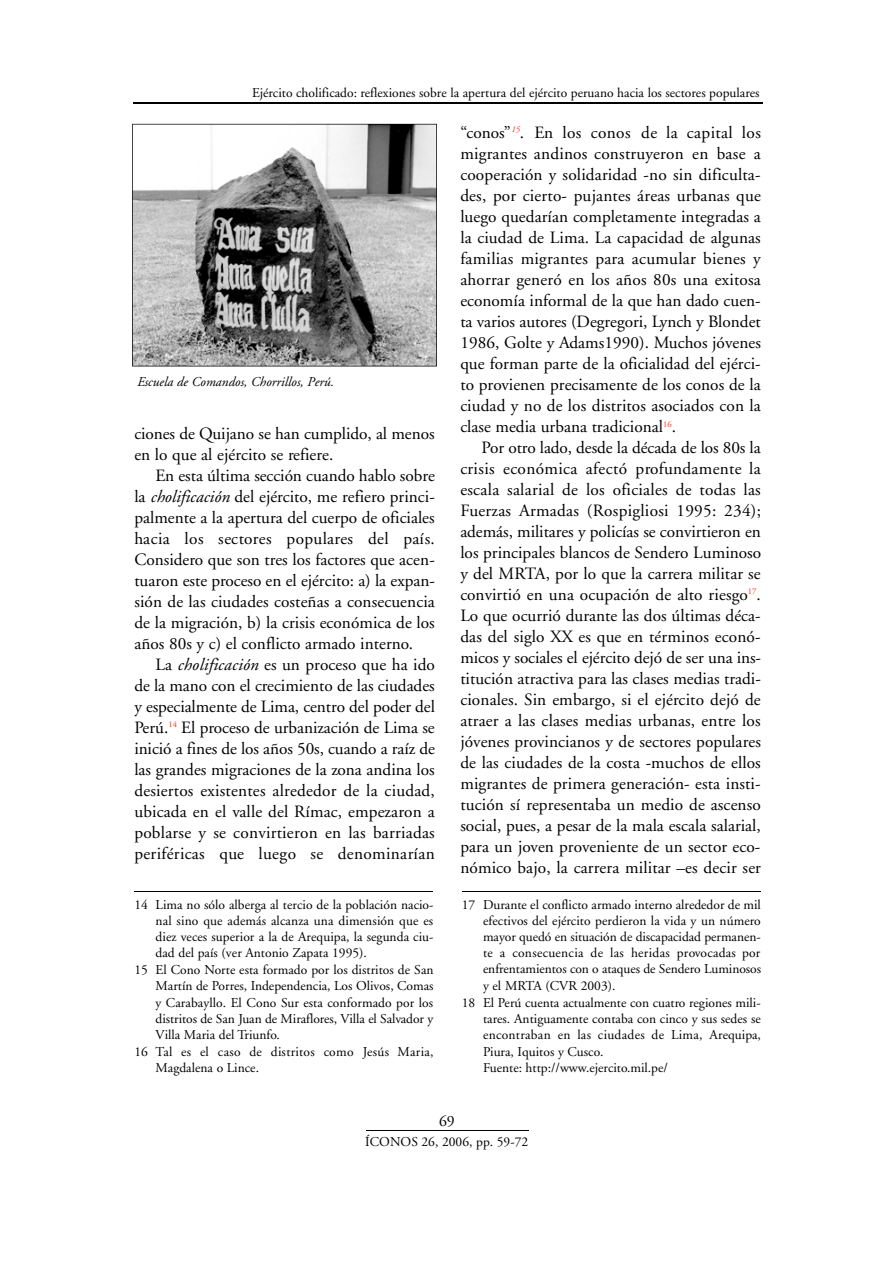
<style>
.page{position:relative;width:893px;height:1263px;background:#fff}
.page>*{position:absolute;margin:0;border:0;box-sizing:border-box;transform-origin:0 0}
.t1{font:17.25px/21px "Adobe Garamond";color:#000;text-align:justify}
.t2{font:15.75px "Adobe Garamond";color:#000}
.t3{font:13.5px "Adobe Garamond";color:#000}
.t4{font:13.5px "Adobe Garamond";letter-spacing:.02em;color:#000}
.t5{font:13.5px "Adobe Garamond";letter-spacing:.025em;color:#000}
.t6{font:italic 13.5px "Adobe Garamond";color:#000}
.s1{font-style:italic}
</style>
<div class="page">
<hr style="left:133px;top:102px;width:629px;height:1px;background:#000">
<hr style="left:366px;top:1130px;width:162px;height:1px;background:#000">
<svg style="left:132px;top:124px;width:305px;height:242px"></svg>
<hr style="left:134px;top:891px;width:299px;height:1px;background:#000">
<hr style="left:462px;top:891px;width:298px;height:1px;background:#000">
<p class="t3" style="left:252px;top:87px;width:509px">Ejército cholificado: reflexiones sobre la apertura del ejército peruano hacia los sectores populares</p>
<p class="t6" style="left:137px;top:376px;width:198px">Escuela de Comandos, Chorrillos, Perú.</p>
<p class="t1" style="left:134px;top:425px;width:302px">ciones de Quijano se han cumplido, al menos en lo que al ejército se refiere.</p>
<p class="t1" style="left:134px;top:467px;width:302px;text-indent:21px">En esta última sección cuando hablo sobre la <span class="s1">cholificación</span> del ejército, me refiero princi&shy;palmente a la apertura del cuerpo de oficiales hacia los sectores populares del país.<br>Considero que son tres los factores que acen&shy;tuaron este proceso en el ejército: a) la expan&shy;sión de las ciudades costeñas a consecuencia de la migración, b) la crisis económica de los años 80s y c) el conflicto armado interno.</p>
<p class="t1" style="left:134px;top:656px;width:302px;text-indent:21px">La <span class="s1">cholificación</span> es un proceso que ha ido de la mano con el crecimiento de las ciudades y especialmente de Lima, centro del poder del Perú.<sup>14</sup> El proceso de urbanización de Lima se inició a fines de los años 50s, cuando a raíz de las grandes migraciones de la zona andina los desiertos existentes alrededor de la ciudad, ubicada en el valle del Rímac, empezaron a poblarse y se convirtieron en las barriadas periféricas que luego se denominarían</p>
<p class="t3" style="left:134px;top:899px;width:300px">14 Lima no sólo alberga al tercio de la población nacio-</p>
<p class="t3" style="left:156px;top:915px;width:279px">nal sino que además alcanza una dimensión que es</p>
<p class="t3" style="left:156px;top:931px;width:279px">diez veces superior a la de Arequipa, la segunda ciu-</p>
<p class="t3" style="left:156px;top:948px;width:213px">dad del país (ver Antonio Zapata 1995).</p>
<p class="t3" style="left:134px;top:964px;width:301px">15 El Cono Norte esta formado por los distritos de San</p>
<p class="t3" style="left:156px;top:981px;width:279px">Martín de Porres, Independencia, Los Olivos, Comas</p>
<p class="t3" style="left:156px;top:997px;width:279px">y Carabayllo. El Cono Sur esta conformado por los</p>
<p class="t3" style="left:156px;top:1013px;width:279px">distritos de San Juan de Miraflores, Villa el Salvador y</p>
<p class="t3" style="left:156px;top:1029px;width:126px">Villa Maria del Triunfo.</p>
<p class="t4" style="left:134px;top:1047px;width:301px">16 Tal es el caso de distritos como Jesús Ma r ia ,</p>
<p class="t3" style="left:156px;top:1063px;width:105px">Magdalena o Lince.</p>
<p class="t1" style="left:460px;top:123px;width:302px">“conos”<sup>15</sup>. En los conos de la capital los migrantes andinos construyeron en base a cooperación y solidaridad -no sin dificulta&shy;des, por cierto- pujantes áreas urbanas que luego quedarían completamente integradas a la ciudad de Lima. La capacidad de algunas familias migrantes para acumular bienes y ahorrar generó en los años 80s una exitosa economía informal de la que han dado cuen&shy;ta varios autores (Degregori, Lynch y Blondet 1986, Golte y Adams1990). Muchos jóvenes que forman parte de la oficialidad del ejérci&shy;to provienen precisamente de los conos de la ciudad y no de los distritos asociados con la clase media urbana tradicional<sup>16</sup>.</p>
<p class="t1" style="left:460px;top:438px;width:302px;text-indent:21px">Por otro lado, desde la década de los 80s la crisis económica afectó profundamente la escala salarial de los oficiales de todas las Fuerzas Armadas (Rospigliosi 1995: 234); además, militares y policías se convirtieron en los principales blancos de Sendero Luminoso y del MRTA, por lo que la carrera militar se convirtió en una ocupación de alto riesgo<sup>17</sup>.<br>Lo que ocurrió durante las dos últimas déca&shy;das del siglo XX es que en términos econó&shy;micos y sociales el ejército dejó de ser una ins&shy;titución atractiva para las clases medias tradi&shy;cionales. Sin embargo, si el ejército dejó de atraer a las clases medias urbanas, entre los jóvenes provincianos y de sectores populares de las ciudades de la costa -muchos de ellos migrantes de primera generación- esta insti&shy;tución sí representaba un medio de ascenso social, pues, a pesar de la mala escala salarial, para un joven proveniente de un sector eco&shy;nómico bajo, la carrera militar –es decir ser</p>
<p class="t3" style="left:462px;top:899px;width:300px">17 Durante el conflicto armado interno alrededor de mil</p>
<p class="t3" style="left:483px;top:915px;width:279px">efectivos del ejército perdieron la vida y un número</p>
<p class="t3" style="left:483px;top:931px;width:279px">mayor quedó en situación de discapacidad permanen-</p>
<p class="t5" style="left:483px;top:948px;width:279px">te a consecuencia de las heridas provocadas por</p>
<p class="t3" style="left:483px;top:964px;width:279px">enfrentamientos con o ataques de Sendero Luminosos</p>
<p class="t3" style="left:483px;top:980px;width:134px">y el MRTA (CVR 2003).</p>
<p class="t3" style="left:462px;top:997px;width:300px">18 El Perú cuenta actualmente con cuatro regiones mili-</p>
<p class="t3" style="left:483px;top:1013px;width:279px">tares. Antiguamente contaba con cinco y sus sedes se</p>
<p class="t4" style="left:483px;top:1030px;width:279px">encontraban en las ciudades de Lima, Arequipa,</p>
<p class="t3" style="left:483px;top:1046px;width:122px">Piura, Iquitos y Cusco.</p>
<p class="t3" style="left:483px;top:1063px;width:186px">Fuente: http://www.ejercito.mil.pe/</p>
<p class="t2" style="left:439px;top:1115px;width:17px">69</p>
<p class="t3" style="left:365px;top:1136px;width:164px">ÍCONOS 26, 2006, pp. 59-72</p>
</div>
